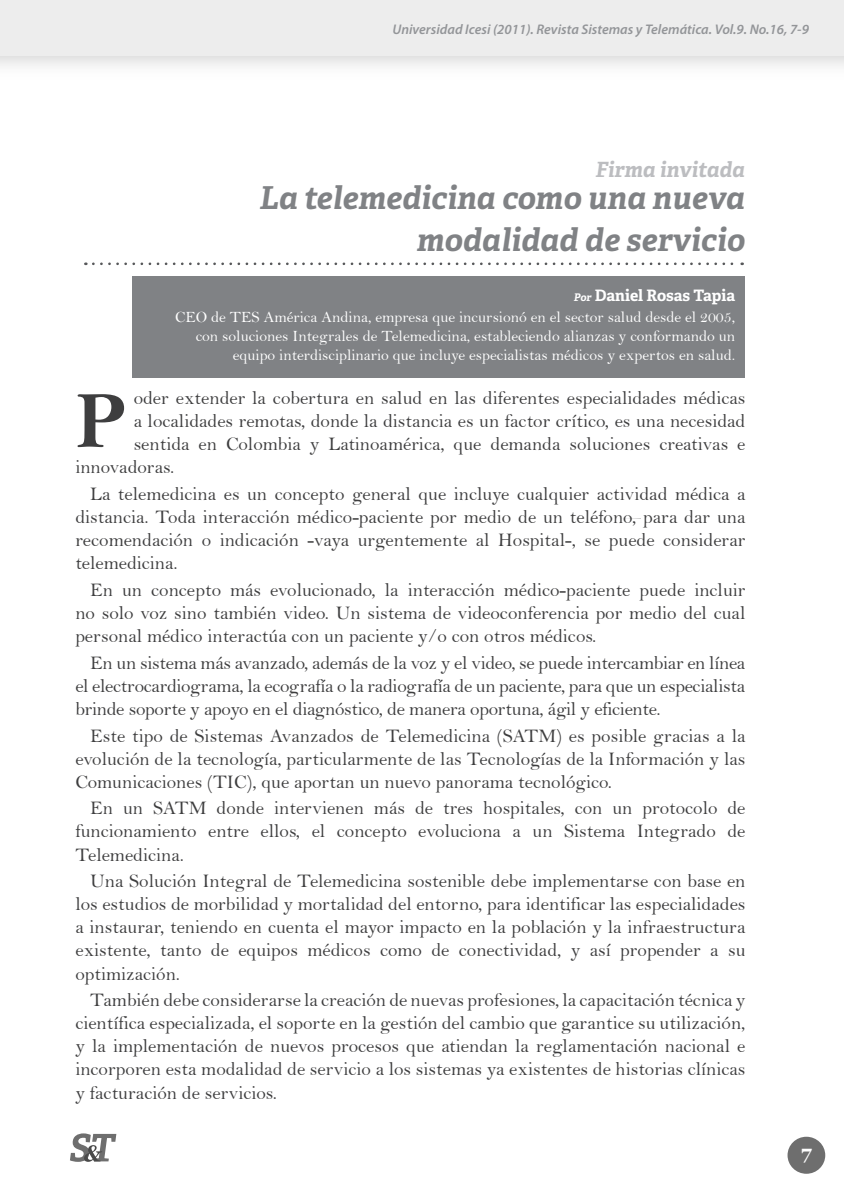
<style>
.page{position:relative;width:844px;height:1191px;background:#fff}
.page>*{position:absolute;margin:0;border:0;box-sizing:border-box;transform-origin:0 0}
.t1{font:80.5px "Bell MT Bold";color:#3e3e3f}
.t2{font:italic 700 31.5px/42px "Adelle Basic";color:#808285;text-align:right}
.t3{font:italic 700 21px "Adelle Basic";color:#bcbdc0}
.parrafo{font:19.25px/23.1px "Bell";color:#3e3e3f;text-align:justify}
.t4{font:700 19.25px "Georgia";color:#fff}
.pie{font:15.75px/18.9px "Bell";color:#fff;text-align:right}
.nombre_autor{font:700 15.75px "Adelle Basic";letter-spacing:-.005em;color:#fff}
.t5{font:italic 600 14px "Myriad Pro";color:#939598}
.s1{font-style:italic;font-size:10.5px}
</style>
<div class="page">
<div style="left:0;top:0;width:843px;height:56px;background:#ededed"></div>
<svg style="left:70px;top:1133px;width:46px;height:28px"></svg>
<div style="left:787px;top:1136px;width:38px;height:37px;background:#6e6e6e;border-radius:50%"></div>
<svg style="left:93px;top:262px;width:649px;height:3px"></svg>
<div style="left:133px;top:276px;width:612px;height:102px;background:#808285"></div>
<svg style="left:627px;top:518px;width:13px;height:1px"></svg>
<p class="t5" style="left:392px;top:21px;width:418px">Universidad Icesi (2011). Revista Sistemas y Telemática. Vol.9. No.16, 7-9</p>
<p class="t3" style="left:595px;top:157px;width:151px">Firma invitada</p>
<p class="t2" style="left:259px;top:177px;width:486px">La telemedicina como una nueva modalidad de servicio</p>
<p class="nombre_autor" style="left:573px;top:285px;width:163px"><span class="s1">Por</span> Daniel Rosas Tapia</p>
<p class="pie" style="left:175px;top:307px;width:561px">CEO de TES América Andina, empresa que incursionó en el sector salud desde el 2005, con soluciones Integrales de Telemedicina, estableciendo alianzas y conformando un equipo interdisciplinario que incluye especialistas médicos y expertos en salud.</p>
<p class="parrafo" style="left:134px;top:386px;width:613px">oder extender la cobertura en salud en las diferentes especialidades médicas</p>
<p class="parrafo" style="left:134px;top:409px;width:613px">a localidades remotas, donde la distancia es un factor crítico, es una necesidad</p>
<p class="parrafo" style="left:134px;top:432px;width:613px">sentida en Colombia y Latinoamérica, que demanda soluciones creativas e</p>
<p class="parrafo" style="left:75px;top:455px;width:100px">innovadoras.</p>
<p class="parrafo" style="left:75px;top:482px;width:671px;text-indent:15px">La telemedicina es un concepto general que incluye cualquier actividad médica a distancia. Toda interacción médico-paciente por medio de un teléfono, para dar una recomendación o indicación -vaya urgentemente al Hospital-, se puede considerar telemedicina.</p>
<p class="parrafo" style="left:75px;top:578px;width:671px;text-indent:15px">En un concepto más evolucionado, la interacción médico-paciente puede incluir no solo voz sino también video. Un sistema de videoconferencia por medio del cual personal médico interactúa con un paciente y/o con otros médicos.</p>
<p class="parrafo" style="left:75px;top:651px;width:671px;text-indent:15px">En un sistema más avanzado, además de la voz y el video, se puede intercambiar en línea el electrocardiograma, la ecografía o la radiografía de un paciente, para que un especialista brinde soporte y apoyo en el diagnóstico, de manera oportuna, ágil y eficiente.</p>
<p class="parrafo" style="left:75px;top:723px;width:671px;text-indent:15px">Este tipo de Sistemas Avanzados de Telemedicina (SATM) es posible gracias a la evolución de la tecnología, particularmente de las Tecnologías de la Información y las Comunicaciones (TIC), que aportan un nuevo panorama tecnológico.</p>
<p class="parrafo" style="left:75px;top:796px;width:671px;text-indent:15px">En un SATM donde intervienen más de tres hospitales, con un protocolo de funcionamiento entre ellos, el concepto evoluciona a un Sistema Integrado de Telemedicina.</p>
<p class="parrafo" style="left:75px;top:869px;width:671px;text-indent:15px">Una Solución Integral de Telemedicina sostenible debe implementarse con base en los estudios de morbilidad y mortalidad del entorno, para identificar las especialidades a instaurar, teniendo en cuenta el mayor impacto en la población y la infraestructura existente, tanto de equipos médicos como de conectividad, y así propender a su optimización.</p>
<p class="parrafo" style="left:75px;top:988px;width:671px;text-indent:15px">También debe considerarse la creación de nuevas profesiones, la capacitación técnica y científica especializada, el soporte en la gestión del cambio que garantice su utilización, y la implementación de nuevos procesos que atiendan la reglamentación nacional e incorporen esta modalidad de servicio a los sistemas ya existentes de historias clínicas y facturación de servicios.</p>
<p class="t1" style="left:75px;top:373px;width:54px">P</p>
<p class="t4" style="left:800px;top:1139px;width:12px">7</p>
</div>
